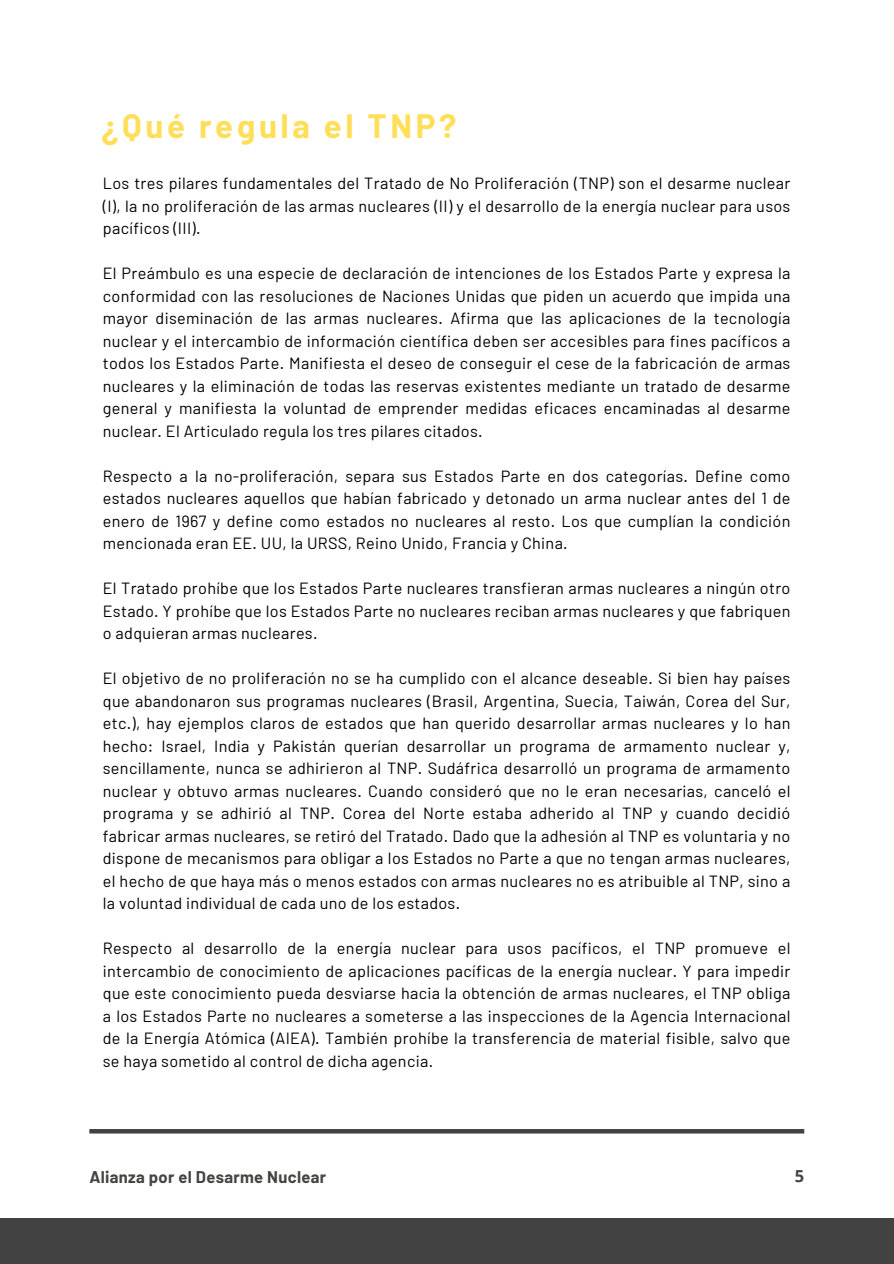
<style>
.page{position:relative;width:894px;height:1264px;background:#fff}
.page>*{position:absolute;margin:0;border:0;box-sizing:border-box;transform-origin:0 0}
.t1{font:700 33px "Barlow";letter-spacing:.11em;color:#ffde59}
.t2{font:700 16.5px "Barlow";letter-spacing:.02em;color:#444440}
.t3{font:700 16.5px "Open Sans";color:#444440}
.t4{font:16.2px/22.5px "Barlow";letter-spacing:.02em;color:#000;text-align:justify}
</style>
<div class="page">
<div style="left:0;top:1218px;width:893px;height:45px;background:#434242"></div>
<div style="left:89px;top:1128px;width:715px;height:5px;background:#434242"></div>
<h1 class="t1" style="left:101px;top:105px;width:356px">¿Qué regula el TNP?</h1>
<p class="t4" style="left:103px;top:171px;width:689px">Los tres pilares fundamentales del Tratado de No Proliferación (TNP) son el desarme nuclear (I), la no proliferación de las armas nucleares (II) y el desarrollo de la energía nuclear para usos pacíficos (III).</p>
<p class="t4" style="left:103px;top:261px;width:689px">El Preámbulo es una especie de declaración de intenciones de los Estados Parte y expresa la conformidad con las resoluciones de Naciones Unidas que piden un acuerdo que impida una mayor diseminación de las armas nucleares. Afirma que las aplicaciones de la tecnología nuclear y el intercambio de información científica deben ser accesibles para fines pacíficos a todos los Estados Parte. Manifiesta el deseo de conseguir el cese de la fabricación de armas nucleares y la eliminación de todas las reservas existentes mediante un tratado de desarme general y manifiesta la voluntad de emprender medidas eficaces encaminadas al desarme nuclear. El Articulado regula los tres pilares citados.</p>
<p class="t4" style="left:103px;top:464px;width:689px">Respecto a la no-proliferación, separa sus Estados Parte en dos categorías. Define como estados nucleares aquellos que habían fabricado y detonado un arma nuclear antes del 1 de enero de 1967 y define como estados no nucleares al resto. Los que cumplían la condición mencionada eran EE. UU, la URSS, Reino Unido, Francia y China.</p>
<p class="t4" style="left:103px;top:576px;width:689px">El Tratado prohíbe que los Estados Parte nucleares transfieran armas nucleares a ningún otro Estado. Y prohíbe que los Estados Parte no nucleares reciban armas nucleares y que fabriquen o adquieran armas nucleares.</p>
<p class="t4" style="left:103px;top:666px;width:689px">El objetivo de no proliferación no se ha cumplido con el alcance deseable. Si bien hay países que abandonaron sus programas nucleares (Brasil, Argentina, Suecia, Taiwán, Corea del Sur, etc.), hay ejemplos claros de estados que han querido desarrollar armas nucleares y lo han hecho: Israel, India y Pakistán querían desarrollar un programa de armamento nuclear y, sencillamente, nunca se adhirieron al TNP. Sudáfrica desarrolló un programa de armamento nuclear y obtuvo armas nucleares. Cuando consideró que no le eran necesarias, canceló el programa y se adhirió al TNP. Corea del Norte estaba adherido al TNP y cuando decidió fabricar armas nucleares, se retiró del Tratado. Dado que la adhesión al TNP es voluntaria y no dispone de mecanismos para obligar a los Estados no Parte a que no tengan armas nucleares, el hecho de que haya más o menos estados con armas nucleares no es atribuible al TNP, sino a la voluntad individual de cada uno de los estados.</p>
<p class="t4" style="left:103px;top:936px;width:689px">Respecto al desarrollo de la energía nuclear para usos pacíficos, el TNP promueve el intercambio de conocimiento de aplicaciones pacíficas de la energía nuclear. Y para impedir que este conocimiento pueda desviarse hacia la obtención de armas nucleares, el TNP obliga a los Estados Parte no nucleares a someterse a las inspecciones de la Agencia Internacional de la Energía Atómica (AIEA). También prohíbe la transferencia de material fisible, salvo que se haya sometido al control de dicha agencia.</p>
<p class="t2" style="left:89px;top:1166px;width:238px">Alianza por el Desarme Nuclear</p>
<p class="t3" style="left:794px;top:1164px;width:11px">5</p>
</div>
